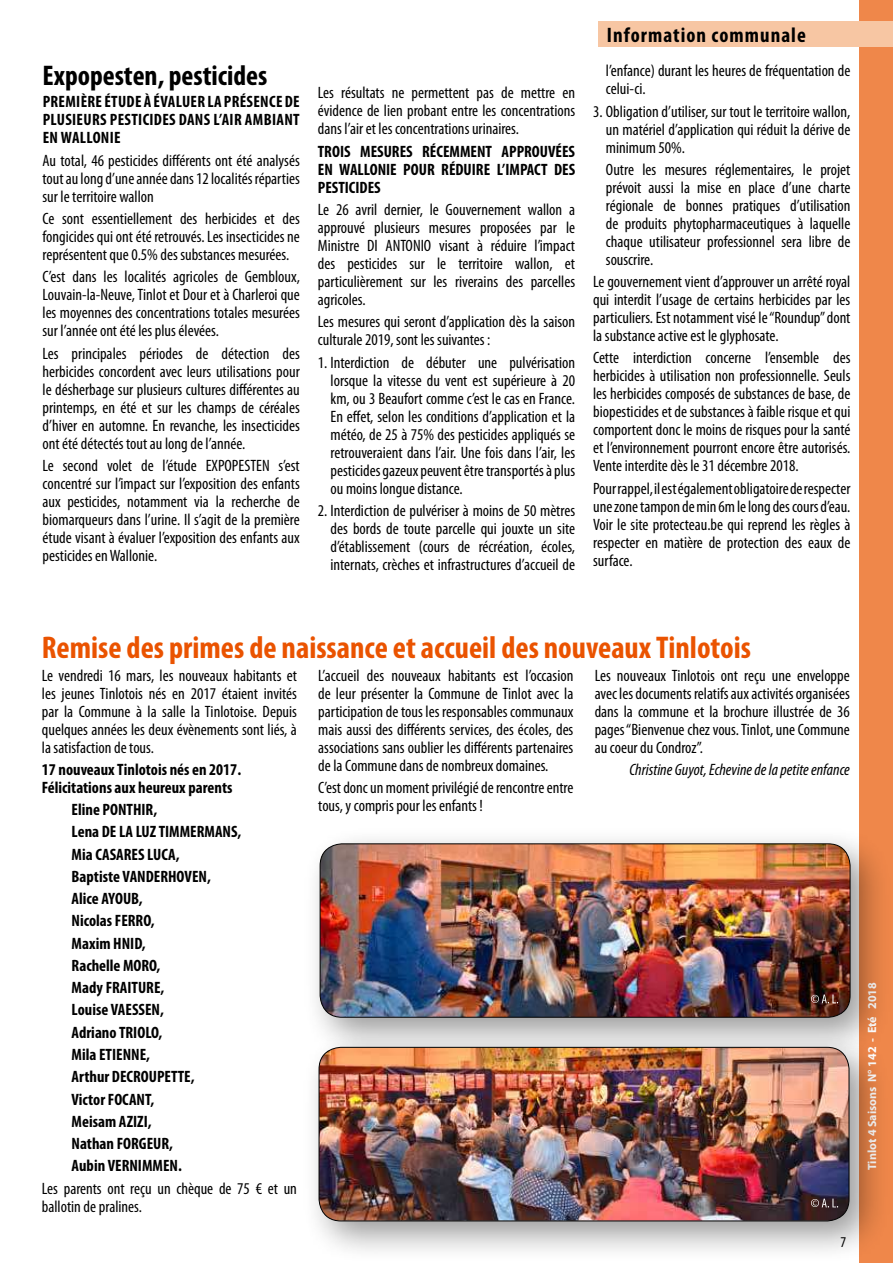
<style>
.page{position:relative;width:893px;height:1263px;background:#fff}
.page>*{position:absolute;margin:0;border:0;box-sizing:border-box;transform-origin:0 0}
.t1{font:700 condensed 31.5px "Myriad Pro";color:#ea5300}
.t2{font:700 condensed 28.5px "Myriad Pro";color:#000}
.t3{font:700 condensed 21px "Myriad Pro";letter-spacing:.05em;color:#000}
.t4{font:condensed 16.5px/18px "Myriad Pro";color:#000;text-align:justify}
.t5{font:700 condensed 16.5px/22.2px "Myriad Pro";color:#000}
.t6{font:italic condensed 16.5px "Myriad Pro";color:#000}
.t7{font:condensed 15px "Myriad Pro";color:#000}
.t8{font:700 12px "Myriad Pro";color:#fff}
</style>
<div class="page">
<div style="left:859px;top:0;width:34px;height:1263px;background:#ef874a"></div>
<div style="left:598px;top:21px;width:295px;height:26px;background:#f7c6a3"></div>
<div style="left:302px;top:826px;width:591px;height:234px;background:#000;opacity:.4"></div>
<img style="left:320px;top:844px;width:530px;height:173px">
<div style="left:320px;top:843px;width:530px;height:174px;border:1px solid #000;border-radius:22px"></div>
<div style="left:301px;top:1029px;width:591px;height:234px;background:#000;opacity:.4"></div>
<img style="left:319px;top:1047px;width:530px;height:174px">
<div style="left:319px;top:1047px;width:530px;height:174px;border:1px solid #000;border-radius:22px"></div>
<svg style="left:811px;top:994px;width:27px;height:9px"></svg>
<svg style="left:811px;top:1198px;width:27px;height:9px"></svg>
<h2 class="t2" style="left:43px;top:58px;width:226px">Expopesten, pesticides</h2>
<p class="t5" style="left:43px;top:93px;width:258px;line-height:18px;text-align:justify">PREMIÈRE ÉTUDE À ÉVALUER LA PRÉSENCE DE PLUSIEURS PESTICIDES DANS L’AIR AMBIANT EN WALLONIE</p>
<p class="t4" style="left:43px;top:151px;width:259px">Au total, 46 pesticides différents ont été analysés tout au long d’une année dans 12 localités réparties sur le territoire wallon</p>
<p class="t4" style="left:43px;top:209px;width:259px">Ce sont essentiellement des herbicides et des fongicides qui ont été retrouvés. Les insecticides ne représentent que 0.5% des substances mesurées.</p>
<p class="t4" style="left:43px;top:268px;width:259px">C’est dans les localités agricoles de Gembloux, Louvain-la-Neuve, Tinlot et Dour et à Charleroi que les moyennes des concentrations totales mesurées sur l’année ont été les plus élevées.</p>
<p class="t4" style="left:43px;top:344px;width:259px">Les principales périodes de détection des herbicides concordent avec leurs utilisations pour le désherbage sur plusieurs cultures différentes au printemps, en été et sur les champs de céréales d’hiver en automne. En revanche, les insecticides ont été détectés tout au long de l’année.</p>
<p class="t4" style="left:43px;top:456px;width:259px">Le second volet de l’étude EXPOPESTEN s’est concentré sur l’impact sur l’exposition des enfants aux pesticides, notamment via la recherche de biomarqueurs dans l’urine. Il s’agit de la première étude visant à évaluer l’exposition des enfants aux pesticides en Wallonie.</p>
<p class="t4" style="left:318px;top:84px;width:259px">Les résultats ne permettent pas de mettre en évidence de lien probant entre les concentrations dans l’air et les concentrations urinaires.</p>
<p class="t5" style="left:318px;top:142px;width:259px;line-height:18px;text-align:justify">TROIS MESURES RÉCEMMENT APPROUVÉES EN WALLONIE POUR RÉDUIRE L’IMPACT DES PESTICIDES</p>
<p class="t4" style="left:318px;top:200px;width:259px">Le 26 avril dernier, le Gouvernement wallon a approuvé plusieurs mesures proposées par le Ministre DI ANTONIO visant à réduire l’impact des pesticides sur le territoire wallon, et particulièrement sur les riverains des parcelles agricoles.</p>
<p class="t4" style="left:318px;top:313px;width:259px">Les mesures qui seront d’application dès la saison culturale 2019, sont les suivantes :</p>
<p class="t4" style="left:331px;top:353px;width:246px;text-indent:-13px">1. Interdiction de débuter une pulvérisation lorsque la vitesse du vent est supérieure à 20 km, ou 3 Beaufort comme c’est le cas en France.<br>En effet, selon les conditions d’application et la météo, de 25 à 75% des pesticides appliqués se retrouveraient dans l’air. Une fois dans l’air, les pesticides gazeux peuvent être transportés à plus ou moins longue distance.</p>
<p class="t4" style="left:331px;top:501px;width:246px;text-indent:-13px">2. Interdiction de pulvériser à moins de 50 mètres des bords de toute parcelle qui jouxte un site d’établissement (cours de récréation, écoles, internats, crèches et infrastructures d’accueil de</p>
<p class="t3" style="left:607px;top:22px;width:200px">Information communale</p>
<p class="t4" style="left:606px;top:62px;width:246px">l’enfance) durant les heures de fréquentation de celui-ci.</p>
<p class="t4" style="left:606px;top:102px;width:246px;text-indent:-13px">3. Obligation d’utiliser, sur tout le territoire wallon, un matériel d’application qui réduit la dérive de minimum 50%.</p>
<p class="t4" style="left:606px;top:160px;width:246px">Outre les mesures réglementaires, le projet prévoit aussi la mise en place d’une charte régionale de bonnes pratiques d’utilisation de produits phytopharmaceutiques à laquelle chaque utilisateur professionnel sera libre de souscrire.</p>
<p class="t4" style="left:593px;top:272px;width:259px">Le gouvernement vient d’approuver un arrêté royal qui interdit l’usage de certains herbicides par les particuliers. Est notamment visé le “Roundup” dont la substance active est le glyphosate.</p>
<p class="t4" style="left:593px;top:349px;width:259px">Cette interdiction concerne l’ensemble des herbicides à utilisation non professionnelle. Seuls les herbicides composés de substances de base, de biopesticides et de substances à faible risque et qui comportent donc le moins de risques pour la santé et l’environnement pourront encore être autorisés.<br>Vente interdite dès le 31 décembre 2018.</p>
<p class="t4" style="left:593px;top:479px;width:259px">Pour rappel, il est également obligatoire de respecter une zone tampon de min 6m le long des cours d’eau.<br>Voir le site protecteau.be qui reprend les règles à respecter en matière de protection des eaux de surface.</p>
<h1 class="t1" style="left:42px;top:628px;width:711px">Remise des primes de naissance et accueil des nouveaux Tinlotois</h1>
<p class="t4" style="left:42px;top:666px;width:257px">Le vendredi 16 mars, les nouveaux habitants et les jeunes Tinlotois nés en 2017 étaient invités par la Commune à la salle la Tinlotoise. Depuis quelques années les deux évènements sont liés, à la satisfaction de tous.</p>
<p class="t5" style="left:42px;top:760px;width:201px;line-height:18px">17 nouveaux Tinlotois nés en 2017.<br>Félicitations aux heureux parents</p>
<p class="t5" style="left:72px;top:798px;width:171px">Eline PONTHIR,<br>Lena DE LA LUZ TIMMERMANS,<br>Mia CASARES LUCA,<br>Baptiste VANDERHOVEN,<br>Alice AYOUB,<br>Nicolas FERRO,<br>Maxim HNID,<br>Rachelle MORO,<br>Mady FRAITURE,<br>Louise VAESSEN,<br>Adriano TRIOLO,<br>Mila ETIENNE,<br>Arthur DECROUPETTE,<br>Victor FOCANT,<br>Meisam AZIZI,<br>Nathan FORGEUR,<br>Aubin VERNIMMEN.</p>
<p class="t4" style="left:42px;top:1179px;width:257px">Les parents ont reçu un chèque de 75 € et un ballotin de pralines.</p>
<p class="t4" style="left:318px;top:666px;width:257px">L’accueil des nouveaux habitants est l’occasion de leur présenter la Commune de Tinlot avec la participation de tous les responsables communaux mais aussi des différents services, des écoles, des associations sans oublier les différents partenaires de la Commune dans de nombreux domaines.</p>
<p class="t4" style="left:318px;top:778px;width:257px">C’est donc un moment privilégié de rencontre entre tous, y compris pour les enfants !</p>
<p class="t4" style="left:595px;top:666px;width:257px">Les nouveaux Tinlotois ont reçu une enveloppe avec les documents relatifs aux activités organisées dans la commune et la brochure illustrée de 36 pages “Bienvenue chez vous. Tinlot, une Commune au coeur du Condroz”.</p>
<p class="t6" style="left:629px;top:759px;width:222px">Christine Guyot, Echevine de la petite enfance</p>
<p class="t7" style="left:840px;top:1232px;width:7px">7</p>
<p class="t8" style="left:864px;top:1170px;width:189px;rotate:-90deg">Tinlot 4 Saisons N° 142 - Eté 2018</p>
</div>
